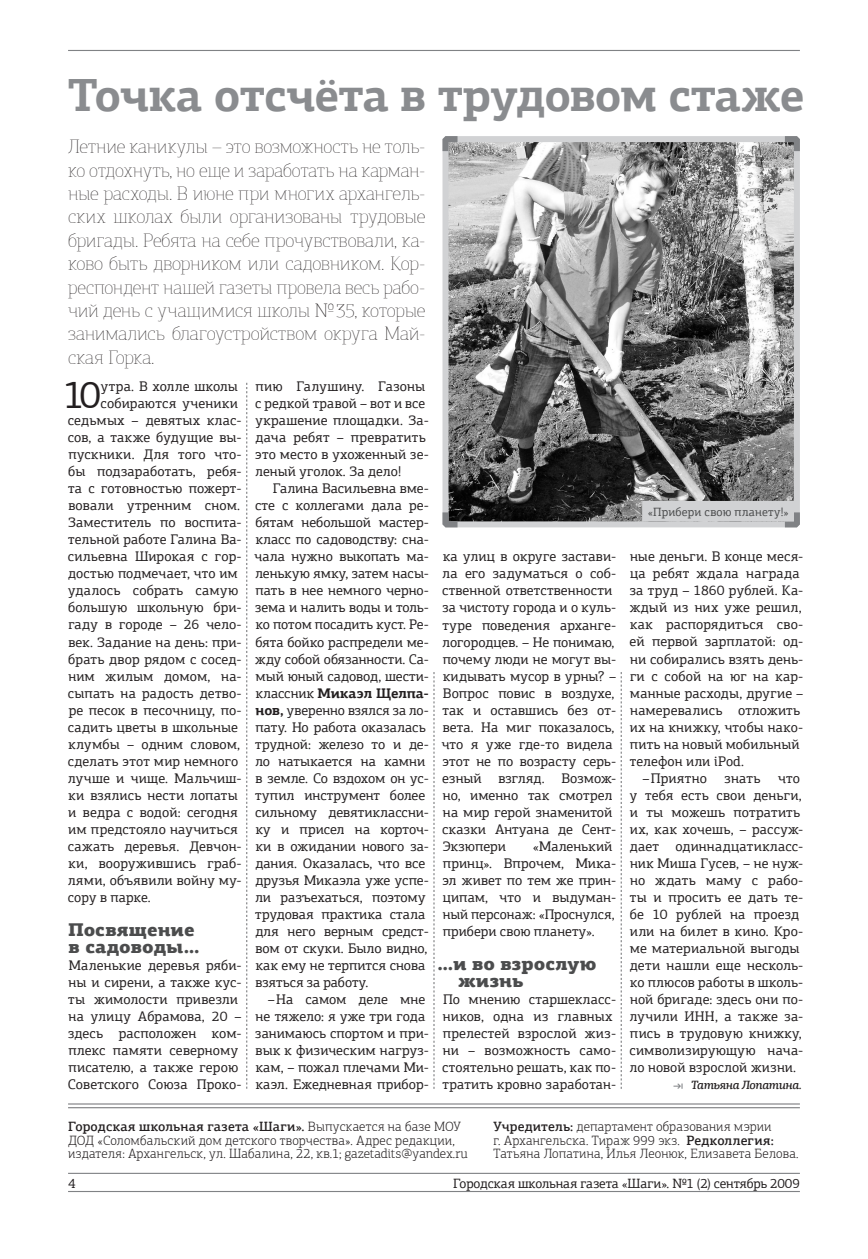
<style>
.page{position:relative;width:868px;height:1259px;background:#fff}
.page>*{position:absolute;margin:0;border:0;box-sizing:border-box;transform-origin:0 0}
.t1{font:700 46.5px "PF Agora Slab Pro";letter-spacing:-.02em;color:#8a8c8f}
.t2{font:38.85px "PF Agora Slab Pro";color:#231f20}
.t3{font:100 19.5px/23.4px "PF Agora Slab Pro";letter-spacing:-.005em;color:#231f20;text-align:justify}
.t4{font:900 18.45px/17px "PF Agora Slab Pro";color:#4b4c4d}
.t5{font:13.95px/17px "PF Agora Slab Pro";letter-spacing:.005em;color:#231f20}
.t6{font:13.95px "PF Agora Slab Pro";letter-spacing:.025em;color:#231f20}
.t7{font:300 13.5px/13.5px "PF Agora Slab Pro";letter-spacing:.01em;color:#231f20}
.t8{font:13.5px "PF Agora Slab Pro";letter-spacing:-.01em;color:#231f20}
.t9{font:12px "PF Agora Slab Pro";letter-spacing:.02em;color:#4b4c4d}
.t10{font:italic 500 12px "PF Agora Slab Pro";letter-spacing:-.035em;color:#231f20}
.s1{font-weight:700}
.s2{font-style:normal;color:#808285}
.s3{font-weight:500}
</style>
<div class="page">
<hr style="left:68px;top:1191px;width:731px;height:1px;background:#808285">
<hr style="left:68px;top:1172px;width:731px;height:2px;background:#808285">
<hr style="left:68px;top:50px;width:731px;height:1px;background:#808285">
<hr style="left:68px;top:1103px;width:731px;height:1px;background:#6c6d70">
<hr style="left:68px;top:1107px;width:731px;height:1px;background:#6c6d70">
<svg style="left:442px;top:136px;width:358px;height:392px;background:#888"></svg>
<svg style="left:246px;top:383px;width:1px;height:706px"></svg>
<svg style="left:433px;top:672px;width:1px;height:417px"></svg>
<svg style="left:621px;top:672px;width:1px;height:417px"></svg>
<div style="left:642px;top:502px;width:151px;height:19px;background:#d1d2d4"></div>
<div style="left:642px;top:501px;width:151px;height:20px;border:2px solid #d1d2d4"></div>
<h1 class="t1" style="left:68px;top:66px;width:738px">Точка отсчёта в трудовом стаже</h1>
<p class="t3" style="left:68px;top:135px;width:359px">Летние каникулы – это возможность не толь&shy;ко отдохнуть, но еще и заработать на карман&shy;ные расходы. В июне при многих архангель&shy;ских школах были организованы трудовые бригады. Ребята на себе прочувствовали, ка&shy;ково быть дворником или садовником. Кор&shy;респондент нашей газеты провела весь рабо&shy;чий день с учащимися школы №35, которые занимались благоустройством округа Май&shy;ская Горка.</p>
<h2 class="t2" style="left:63px;top:371px;width:39px">10</h2>
<p class="t5" style="left:101px;top:378px;width:139px">утра. В холле школы</p>
<p class="t5" style="left:255px;top:378px;width:175px">пию Галушину. Газоны с редкой травой – вот и все украшение площадки. За&shy;дача ребят – превратить это место в ухоженный зе&shy;леный уголок. За дело!</p>
<p class="t5" style="left:254px;top:480px;width:176px;text-indent:18px">Галина Васильевна вме&shy;сте с коллегами дала ре&shy;бятам небольшой мастер&shy;класс по садоводству: сна&shy;чала нужно выкопать ма&shy;ленькую ямку, затем насы&shy;пать в нее немного черно&shy;зема и налить воды и толь&shy;ко потом посадить куст. Ре&shy;бята бойко распредели ме&shy;жду собой обязанности. Са&shy;мый юный садовод, шести&shy;классник <span class="s1">Микаэл Щелпа&shy;нов,</span> уверенно взялся за ло&shy;пату. Но работа оказалась трудной: железо то и де&shy;ло натыкается на камни в земле. Со вздохом он ус&shy;тупил инструмент более сильному девятиклассни&shy;ку и присел на корточ&shy;ки в ожидании нового за&shy;дания. Оказалась, что все друзья Микаэла уже успе&shy;ли разъехаться, поэтому трудовая практика стала для него верным средст&shy;вом от скуки. Было видно, как ему не терпится снова взяться за работу.</p>
<p class="t5" style="left:255px;top:990px;width:175px;text-indent:13px">–На самом деле мне не тяжело: я уже три года занимаюсь спортом и при&shy;вык к физическим нагруз&shy;кам, – пожал плечами Ми&shy;каэл. Ежедневная прибор-</p>
<p class="t5" style="left:101px;top:395px;width:139px">собираются ученики</p>
<p class="t5" style="left:68px;top:412px;width:175px">седьмых – девятых клас-</p>
<p class="t5" style="left:68px;top:429px;width:175px">сов, а также будущие вы-</p>
<p class="t5" style="left:68px;top:446px;width:175px">пускники. Для того что-</p>
<p class="t5" style="left:68px;top:463px;width:175px">бы подзаработать, ребя-</p>
<p class="t5" style="left:68px;top:480px;width:175px">та с готовностью пожерт-</p>
<p class="t5" style="left:68px;top:497px;width:173px">вовали утренним сном.</p>
<p class="t5" style="left:68px;top:514px;width:175px">Заместитель по воспита-</p>
<p class="t5" style="left:68px;top:531px;width:175px">тельной работе Галина Ва-</p>
<p class="t5" style="left:68px;top:548px;width:175px">сильевна Широкая с гор-</p>
<p class="t5" style="left:68px;top:565px;width:171px">достью подмечает, что им</p>
<p class="t5" style="left:68px;top:582px;width:171px">удалось собрать самую</p>
<p class="t5" style="left:68px;top:599px;width:175px">большую школьную бри-</p>
<p class="t5" style="left:68px;top:616px;width:175px">гаду в городе – 26 чело-</p>
<p class="t5" style="left:68px;top:633px;width:175px">век. Задание на день: при-</p>
<p class="t5" style="left:68px;top:650px;width:175px">брать двор рядом с сосед-</p>
<p class="t5" style="left:68px;top:667px;width:175px">ним жилым домом, на-</p>
<p class="t5" style="left:68px;top:684px;width:175px">сыпать на радость детво-</p>
<p class="t5" style="left:69px;top:701px;width:174px">ре песок в песочницу, по-</p>
<p class="t5" style="left:68px;top:718px;width:172px">садить цветы в школьные</p>
<p class="t5" style="left:69px;top:735px;width:173px">клумбы – одним словом,</p>
<p class="t5" style="left:68px;top:752px;width:172px">сделать этот мир немного</p>
<p class="t5" style="left:68px;top:769px;width:175px">лучше и чище. Мальчиш-</p>
<p class="t5" style="left:69px;top:786px;width:171px">ки взялись нести лопаты</p>
<p class="t5" style="left:68px;top:803px;width:171px">и ведра с водой: сегодня</p>
<p class="t5" style="left:68px;top:820px;width:171px">им предстояло научиться</p>
<p class="t5" style="left:68px;top:837px;width:175px">сажать деревья. Девчон-</p>
<p class="t5" style="left:69px;top:854px;width:175px">ки, вооружившись граб-</p>
<p class="t5" style="left:68px;top:871px;width:175px">лями, объявили войну му-</p>
<p class="t5" style="left:68px;top:888px;width:84px">сору в парке.</p>
<h3 class="t4" style="left:68px;top:921px;width:133px">Посвящение в садоводы…</h3>
<p class="t5" style="left:68px;top:956px;width:175px">Маленькие деревья ряби&shy;ны и сирени, а также кус&shy;ты жимолости привезли на улицу Абрамова, 20 – здесь расположен ком&shy;плекс памяти северному писателю, а также герою<br>Советского Союза Проко-</p>
<p class="t9" style="left:647px;top:504px;width:142px">«Прибери свою планету!»</p>
<p class="t5" style="left:630px;top:548px;width:175px">ные деньги. В конце меся-</p>
<p class="t5" style="left:630px;top:565px;width:171px">ца ребят ждала награда</p>
<p class="t5" style="left:629px;top:582px;width:175px">за труд – 1860 рублей. Ка-</p>
<p class="t5" style="left:629px;top:599px;width:173px">ждый из них уже решил,</p>
<p class="t5" style="left:630px;top:616px;width:175px">как распорядиться сво-</p>
<p class="t5" style="left:629px;top:633px;width:175px">ей первой зарплатой: од-</p>
<p class="t5" style="left:630px;top:650px;width:175px">ни собирались взять день-</p>
<p class="t5" style="left:630px;top:667px;width:175px">ги с собой на юг на кар-</p>
<p class="t5" style="left:630px;top:684px;width:175px">манные расходы, другие –</p>
<p class="t5" style="left:630px;top:701px;width:172px">намеревались отложить</p>
<p class="t6" style="left:630px;top:718px;width:175px">их на книжку, чтобы нако-</p>
<p class="t5" style="left:630px;top:735px;width:171px">пить на новый мобильный</p>
<p class="t5" style="left:629px;top:752px;width:116px">телефон или iPod.</p>
<p class="t5" style="left:642px;top:769px;width:66px">–Приятно</p>
<p class="t5" style="left:724px;top:769px;width:38px">знать</p>
<p class="t5" style="left:441px;top:548px;width:176px">ка улиц в округе застави&shy;ла его задуматься о соб&shy;ственной ответственности за чистоту города и о куль&shy;туре поведения арханге&shy;логородцев. – Не понимаю, почему люди не могут вы&shy;кидывать мусор в урны? –<br>Вопрос повис в воздухе, так и оставшись без от&shy;вета. На миг показалось, что я уже где‑то видела этот не по возрасту серь&shy;езный взгляд. Возмож&shy;но, именно так смотрел на мир герой знаменитой сказки Антуана де Сент-<br>Экзюпери</p>
<p class="t5" style="left:629px;top:769px;width:175px;text-indent:149px">что у тебя есть свои деньги, и ты можешь потратить их, как хочешь, – рассуж&shy;дает одиннадцатикласс&shy;ник Миша Гусев, – не нуж&shy;но ждать маму с рабо&shy;ты и просить ее дать те&shy;бе 10 рублей на проезд или на билет в кино. Кро&shy;ме материальной выгоды дети нашли еще несколь&shy;ко плюсов работы в школь&shy;ной бригаде: здесь они по&shy;лучили ИНН, а также за&shy;пись в трудовую книжку, символизирующую нача&shy;ло новой взрослой жизни.</p>
<p class="t10" style="left:672px;top:1077px;width:130px"><span class="s2">⇥</span> Татьяна Лопатина.</p>
<p class="t5" style="left:442px;top:837px;width:175px;text-indent:90px">«Маленький принц». Впрочем, Мика&shy;эл живет по тем же прин&shy;ципам, что и выдуман&shy;ный персонаж: «Проснулся, прибери свою планету».</p>
<h3 class="t4" style="left:458px;top:955px;width:140px;text-indent:-20px">…и во взрослую жизнь</h3>
<p class="t5" style="left:442px;top:990px;width:175px">По мнению старшекласс&shy;ников, одна из главных прелестей взрослой жиз&shy;ни – возможность само&shy;стоятельно решать, как по&shy;тратить кровно заработан-</p>
<p class="t7" style="left:68px;top:1120px;width:401px"><span class="s3">Городская школьная газета «Шаги».</span> Выпускается на базе МОУ<br>ДОД «Соломбальский дом детского творчества». Адрес редакции, издателя: Архангельск, ул. Шабалина, 22, кв.1; gazetadits@yandex.ru</p>
<p class="t7" style="left:493px;top:1120px;width:306px"><span class="s3">Учредитель:</span> департамент образования мэрии<br>г. Архангельска. Тираж 999 экз. <span class="s3">Редколлегия:<br></span>Татьяна Лопатина, Илья Леонюк, Елизавета Белова.</p>
<p class="t8" style="left:68px;top:1174px;width:9px">4</p>
<p class="t8" style="left:453px;top:1174px;width:348px">Городская школьная газета «Шаги». №1 (2) сентябрь 2009</p>
</div>
